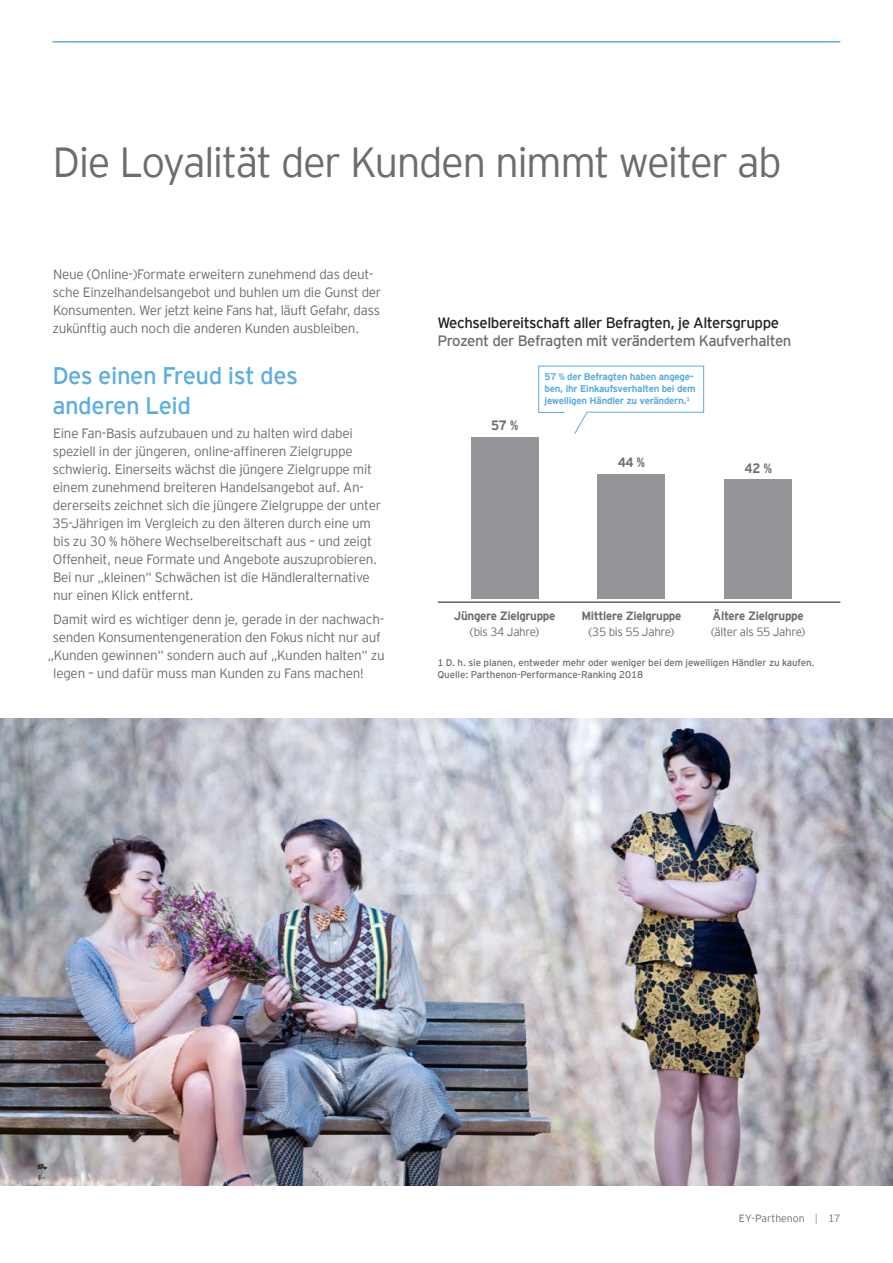
<style>
.page{position:relative;width:893px;height:1263px;background:#fff}
.page>*{position:absolute;margin:0;border:0;box-sizing:border-box;transform-origin:0 0}
.t1{font:300 42px "EY Interstate";letter-spacing:-.04em;color:#6c6d70}
.t2{font:24px/30px "EY Interstate";letter-spacing:-.02em;color:#5daee0}
.t3{font:15px "EY Interstate";letter-spacing:-.03em;color:#231f20}
.t4{font:15px "EY Interstate";letter-spacing:-.03em;color:#6c6d70}
.t5{font:300 13.5px/18px "EY Interstate";letter-spacing:-.02em;color:#6c6d70}
.t6{font:700 13.5px "EY Interstate";color:#6c6d70}
.t7{font:700 12px "EY Interstate";letter-spacing:-.025em;color:#6c6d70}
.t8{font:300 12px "EY Interstate";letter-spacing:-.025em;color:#6c6d70}
.t9{font:300 10.5px "EY Interstate";color:#6c6d70}
.t10{font:9.75px/12px "EY Interstate";letter-spacing:-.01em;color:#6c6d70}
.t11{font:700 9.75px/12px "EY Interstate";letter-spacing:-.025em;color:#5daee0}
.s1{color:#939598}
</style>
<div class="page">
<hr style="left:53px;top:41px;width:787px;height:2px;background:#5daee0">
<img style="left:0;top:718px;width:893px;height:467px">
<div style="left:471px;top:437px;width:67px;height:161px;background:#939598"></div>
<hr style="left:438px;top:601px;width:402px;height:2px;background:#3e3e3f">
<div style="left:598px;top:474px;width:67px;height:124px;background:#939598"></div>
<div style="left:725px;top:479px;width:67px;height:119px;background:#939598"></div>
<svg style="left:538px;top:365px;width:166px;height:69px"></svg>
<h1 class="t1" style="left:53px;top:133px;width:730px">Die Loyalität der Kunden nimmt weiter ab</h1>
<p class="t5" style="left:52px;top:264px;width:330px">Neue (Online-)Formate erweitern zunehmend das deut&shy;sche Einzelhandelsangebot und buhlen um die Gunst der Konsumenten. Wer jetzt keine Fans hat, läuft Gefahr, dass zukünftig auch noch die anderen Kunden ausbleiben.</p>
<h2 class="t2" style="left:52px;top:359px;width:247px">Des einen Freud ist des anderen Leid</h2>
<p class="t5" style="left:52px;top:423px;width:330px">Eine Fan-Basis aufzubauen und zu halten wird dabei speziell in der jüngeren, online-affineren Zielgruppe schwierig. Einerseits wächst die jüngere Zielgruppe mit einem zunehmend breiteren Handelsangebot auf. An&shy;dererseits zeichnet sich die jüngere Zielgruppe der unter 35-Jährigen im Vergleich zu den älteren durch eine um bis zu 30 % höhere Wechselbereitschaft aus – und zeigt Offenheit, neue Formate und Angebote auszuprobieren.<br>Bei nur „kleinen“ Schwächen ist die Händleralternative nur einen Klick entfernt.</p>
<p class="t5" style="left:53px;top:610px;width:332px">Damit wird es wichtiger denn je, gerade in der nachwach-</p>
<p class="t5" style="left:53px;top:628px;width:330px">senden Konsumentengeneration den Fokus nicht nur auf</p>
<p class="t5" style="left:48px;top:646px;width:338px">„Kunden gewinnen“ sondern auch auf „Kunden halten“ zu</p>
<p class="t5" style="left:53px;top:664px;width:312px">legen – und dafür muss man Kunden zu Fans machen!</p>
<p class="t3" style="left:437px;top:312px;width:343px">Wechselbereitschaft aller Befragten, je Altersgruppe</p>
<p class="t4" style="left:437px;top:330px;width:355px">Prozent der Befragten mit verändertem Kaufverhalten</p>
<p class="t6" style="left:491px;top:416px;width:29px">57 %</p>
<p class="t11" style="left:545px;top:370px;width:153px">57 % der Befragten haben angege&shy;ben, ihr Einkaufsverhalten bei dem jeweiligen Händler zu verändern.<sup>1</sup></p>
<p class="t6" style="left:618px;top:453px;width:29px">44 %</p>
<p class="t6" style="left:745px;top:458px;width:29px">42 %</p>
<p class="t7" style="left:454px;top:607px;width:103px">Jüngere Zielgruppe</p>
<p class="t8" style="left:470px;top:624px;width:71px">(bis 34 Jahre)</p>
<p class="t7" style="left:581px;top:607px;width:102px">Mittlere Zielgruppe</p>
<p class="t8" style="left:588px;top:624px;width:87px">(35 bis 55 Jahre)</p>
<p class="t7" style="left:713px;top:607px;width:93px">Ältere Zielgruppe</p>
<p class="t8" style="left:711px;top:624px;width:96px">(älter als 55 Jahre)</p>
<p class="t10" style="left:437px;top:656px;width:379px">1 D. h. sie planen, entweder mehr oder weniger bei dem jeweiligen Händler zu kaufen.<br>Quelle: Parthenon-Performance-Ranking 2018</p>
<p class="t9" style="left:739px;top:1211px;width:103px">EY-Parthenon <span class="s1">|</span> 17</p>
</div>
